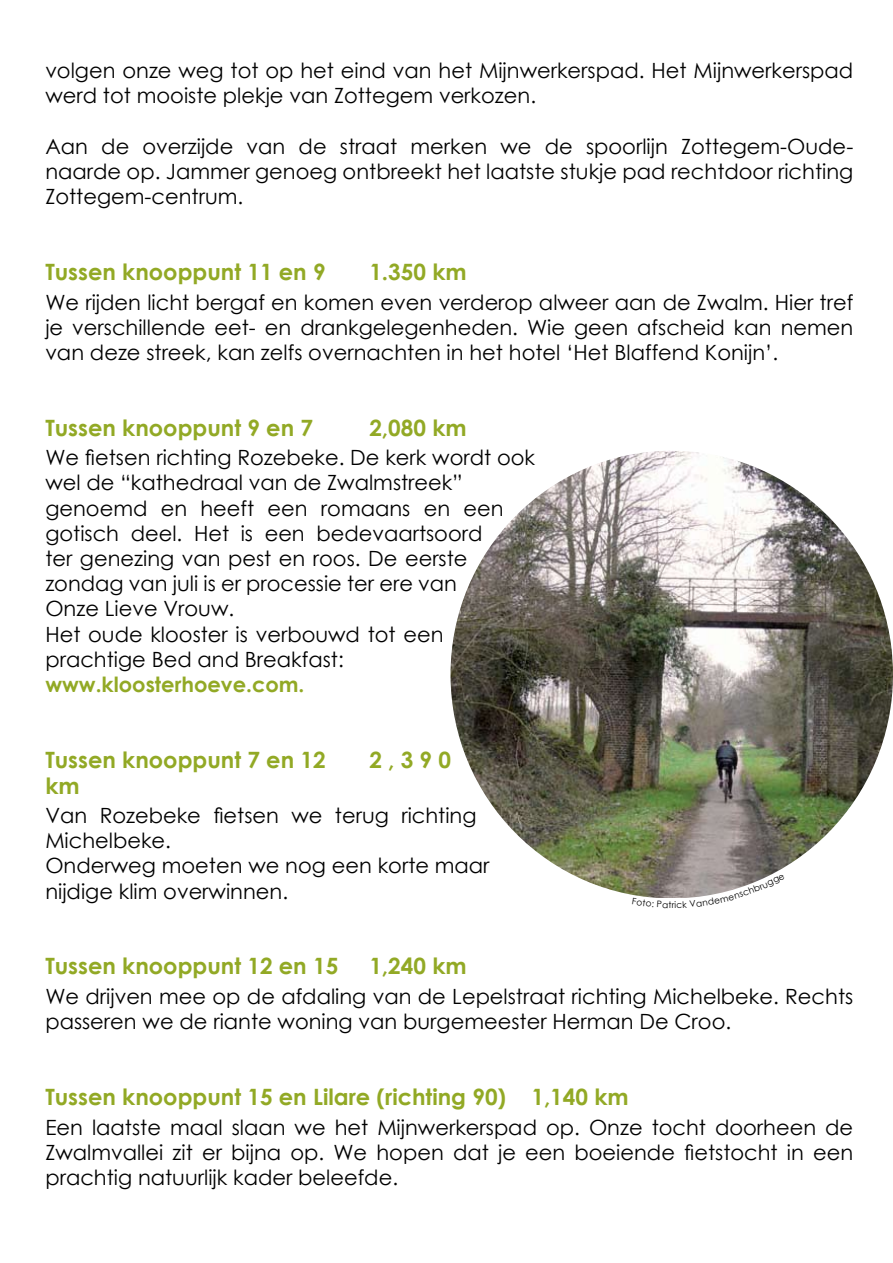
<style>
.page{position:relative;width:893px;height:1263px;background:#fff}
.page>*{position:absolute;margin:0;border:0;box-sizing:border-box;transform-origin:0 0}
.t1{font:700 22.5px "Century Gothic";color:#92a925}
.t2{font:21px/25.2px "Century Gothic";color:#000}
.t3{font:700 21px "Century Gothic";color:#92a925}
.t4{font:9px "Century Gothic";color:#000}
</style>
<div class="page">
<img style="left:450px;top:451px;width:443px;height:446px">
<svg style="left:675px;top:874px;width:110px;height:24px"></svg>
<p class="t2" style="left:45px;top:58px;width:809px">volgen onze weg tot op het eind van het Mijnwerkerspad. Het Mijnwerkerspad werd tot mooiste plekje van Zottegem verkozen.</p>
<p class="t2" style="left:45px;top:133px;width:809px;text-align:justify">Aan de overzijde van de straat merken we de spoorlijn Zottegem-Oude&shy;naarde op. Jammer genoeg ontbreekt het laatste stukje pad rechtdoor richting Zottegem-centrum.</p>
<p class="t1" style="left:45px;top:255px;width:282px">Tussen knooppunt 11 en 9</p>
<p class="t1" style="left:369px;top:255px;width:99px">1.350 km</p>
<p class="t2" style="left:45px;top:289px;width:809px;text-align:justify">We rijden licht bergaf en komen even verderop alweer aan de Zwalm. Hier tref je verschillende eet- en drankgelegenheden. Wie geen afscheid kan nemen van deze streek, kan zelfs overnachten in het hotel ‘Het Blaffend Konijn’.</p>
<p class="t1" style="left:45px;top:411px;width:269px">Tussen knooppunt 9 en 7</p>
<p class="t1" style="left:369px;top:411px;width:99px">2,080 km</p>
<p class="t2" style="left:45px;top:445px;width:491px">We fietsen richting Rozebeke. De kerk wordt ook wel de “kathedraal van de Zwalmstreek” genoemd en heeft een romaans en een gotisch deel. Het is een bedevaartsoord<br>ter genezing van pest en roos. De eerste zondag van juli is er processie ter ere van<br>Onze Lieve Vrouw.<br>Het oude klooster is verbouwd tot een prachtige Bed and Breakfast:</p>
<p class="t3" style="left:45px;top:668px;width:261px">www.kloosterhoeve.com.</p>
<p class="t1" style="left:45px;top:743px;width:282px">Tussen knooppunt 7 en 12</p>
<p class="t1" style="left:369px;top:743px;width:83px">2,390</p>
<p class="t1" style="left:45px;top:768px;width:36px">km</p>
<p class="t2" style="left:45px;top:802px;width:446px">Van Rozebeke fietsen we terug richting<br>Michelbeke.<br>Onderweg moeten we nog een korte maar nijdige klim overwinnen.</p>
<p class="t4" style="left:669px;top:898px;width:7px">tr</p>
<p class="t1" style="left:45px;top:949px;width:294px">Tussen knooppunt 12 en 15</p>
<p class="t1" style="left:369px;top:949px;width:99px">1,240 km</p>
<p class="t2" style="left:45px;top:983px;width:809px">We drijven mee op de afdaling van de Lepelstraat richting Michelbeke. Rechts passeren we de riante woning van burgemeester Herman De Croo.</p>
<p class="t1" style="left:45px;top:1080px;width:585px">Tussen knooppunt 15 en Lilare (richting 90) 1,140 km</p>
<p class="t2" style="left:45px;top:1114px;width:809px;text-align:justify">Een laatste maal slaan we het Mijnwerkerspad op. Onze tocht doorheen de Zwalmvallei zit er bijna op. We hopen dat je een boeiende fietstocht in een prachtig natuurlijk kader beleefde.</p>
</div>
